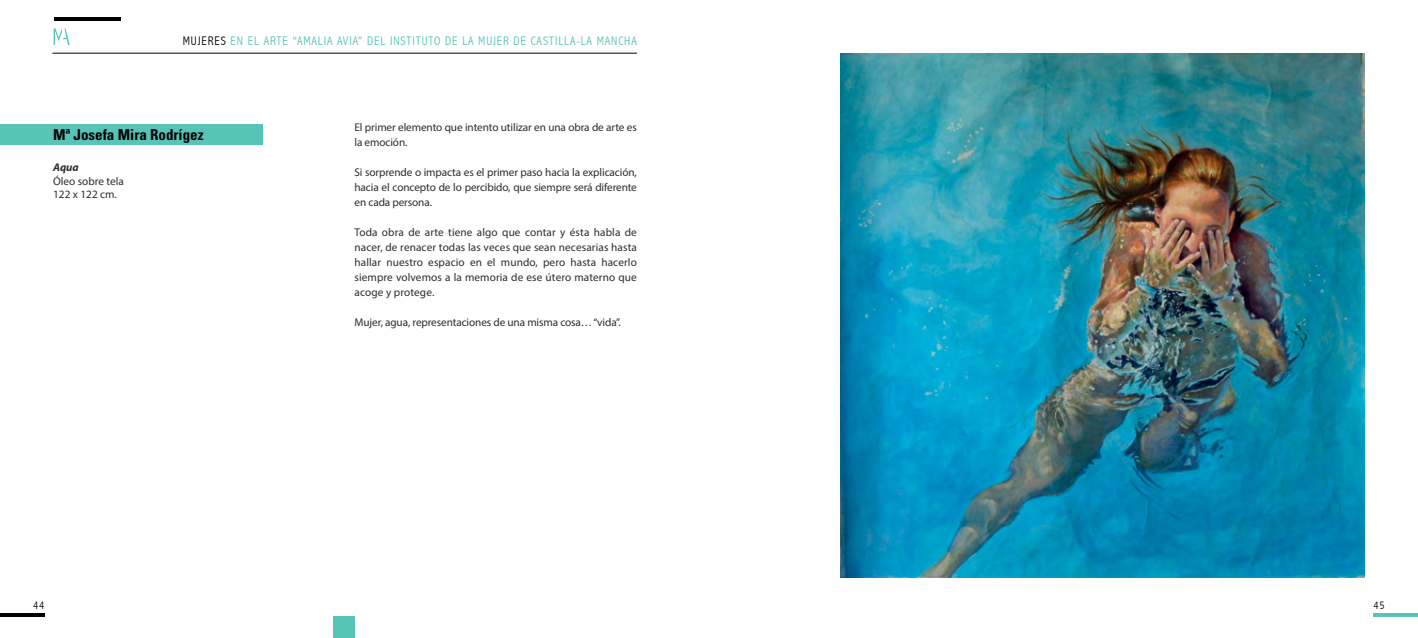
<style>
.page{position:relative;width:1418px;height:638px;background:#fff}
.page>*{position:absolute;margin:0;border:0;box-sizing:border-box;transform-origin:0 0}
.t1{font:700 condensed 15px "Univers";color:#000}
.t2{font:300 condensed 12.5px "Abadi";letter-spacing:.07em;color:#58c3b7}
.t3{font:11.25px/15px "Myriad Pro";letter-spacing:-.01em;color:#2d2d2d}
.t4{font:300 condensed 11.25px "Abadi";color:#000}
.t5{font:italic 700 11.25px "Myriad Pro";color:#2d2d2d}
.s1{color:#000}
</style>
<div class="page">
<hr style="left:0;top:613px;width:45px;height:4px;background:#000">
<hr style="left:1373px;top:613px;width:44px;height:4px;background:#58c3b7">
<div style="left:0;top:124px;width:262px;height:20px;background:#58c3b7"></div>
<hr style="left:54px;top:17px;width:66px;height:4px;background:#000">
<svg style="left:54px;top:28px;width:16px;height:17px"></svg>
<div style="left:334px;top:617px;width:21px;height:21px;background:#58c3b7"></div>
<img style="left:840px;top:53px;width:524px;height:525px">
<hr style="left:52px;top:53px;width:585px;height:1px;background:#000">
<p class="t2" style="left:183px;top:33px;width:455px"><span class="s1">MUJERES</span> EN EL ARTE “AMALIA AVIA” DEL INSTITUTO DE LA MUJER DE CASTILLA-LA MANCHA</p>
<h1 class="t1" style="left:59px;top:126px;width:68px">Alicia Díaz</h1>
<p class="t3" style="left:354px;top:119px;width:284px">El primer elemento que intento utilizar en una obra de arte es la emoción.</p>
<p class="t3" style="left:354px;top:164px;width:284px;text-align:justify">Si sorprende o impacta es el primer paso hacia la explicación, hacia el concepto de lo percibido, que siempre será diferente en cada persona.</p>
<p class="t3" style="left:354px;top:224px;width:284px;text-align:justify">Toda obra de arte tiene algo que contar y ésta habla de nacer, de renacer todas las veces que sean necesarias hasta hallar nuestro espacio en el mundo, pero hasta hacerlo siempre volvemos a la memoria de ese útero materno que acoge y protege.</p>
<p class="t3" style="left:354px;top:314px;width:268px">Mujer, agua, representaciones de una misma cosa… “vida”.</p>
<h1 class="t1" style="left:53px;top:126px;width:152px">Mª Josefa Mira Rodrígez</h1>
<p class="t5" style="left:53px;top:160px;width:27px">Aqua</p>
<p class="t3" style="left:53px;top:174px;width:72px;line-height:13.5px">Óleo sobre tela<br>122 x 122 cm.</p>
<p class="t4" style="left:33px;top:598px;width:13px">44</p>
<p class="t4" style="left:1373px;top:598px;width:13px">45</p>
</div>
